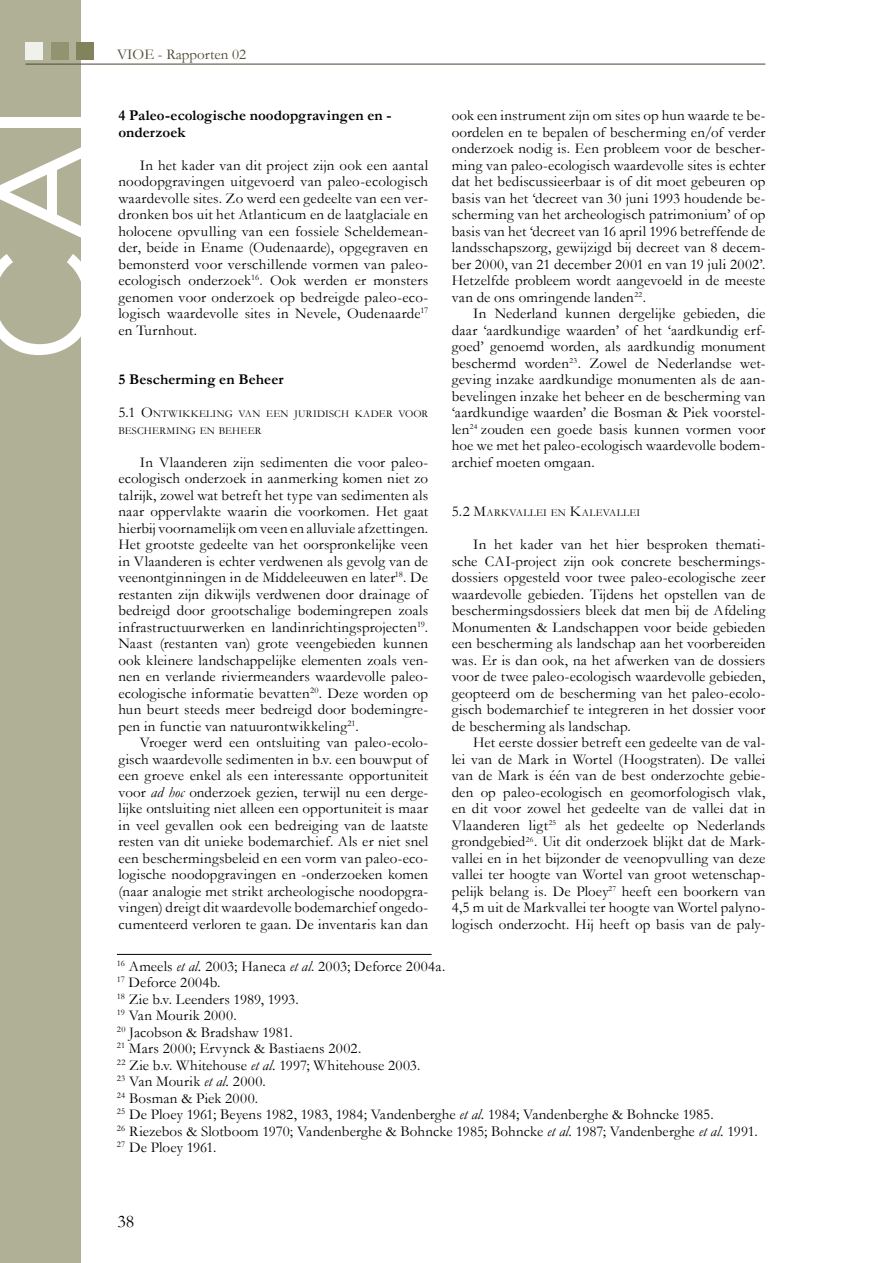
<style>
.page{position:relative;width:893px;height:1263px;background:#fff}
.page>*{position:absolute;margin:0;border:0;box-sizing:border-box;transform-origin:0 0}
.t1{font:144px "Century Gothic";color:#fff}
.t2{font:18px "Garamond";color:#000}
.t3{font:15px/16.5px "Garamond";letter-spacing:.01em;color:#000;text-align:justify}
.t4{font:700 15px/16.5px "Garamond";letter-spacing:.005em;color:#000}
.t5{font:15px "Garamond";color:#4b4730}
.t6{font:10.5px/16.5px "Garamond";letter-spacing:.025em;color:#000}
.s1{font-size:15px}
.s2{font-style:italic}
</style>
<div class="page">
<div style="left:0;top:0;width:81px;height:1263px;background:#b0b097"></div>
<hr style="left:26px;top:64px;width:739px;height:1px;background:#4b4730">
<div style="left:26px;top:43px;width:17px;height:17px;background:#f1f1ec"></div>
<div style="left:51px;top:43px;width:17px;height:17px;background:#929471"></div>
<div style="left:77px;top:43px;width:17px;height:17px;background:#81835d"></div>
<hr style="left:117px;top:954px;width:315px;height:1px;background:#000">
<h1 class="t1" style="left:-62px;top:363px;width:258px;rotate:-90deg">CAI</h1>
<p class="t5" style="left:117px;top:44px;width:130px">VIOE - Rapporten 02</p>
<p class="t3" style="left:452px;top:107px;width:315px">ook een instrument zijn om sites op hun waarde te be&shy;oordelen en te bepalen of bescherming en/of verder onderzoek nodig is. Een probleem voor de bescher&shy;ming van paleo-ecologisch waardevolle sites is echter dat het bediscussieerbaar is of dit moet gebeuren op basis van het ‘decreet van 30 juni 1993 houdende be&shy;scherming van het archeologisch patrimonium’ of op basis van het ‘decreet van 16 april 1996 betreffende de landsschapszorg, gewijzigd bij decreet van 8 decem&shy;ber 2000, van 21 december 2001 en van 19 juli 2002’.<br>Hetzelfde probleem wordt aangevoeld in de meeste van de ons omringende landen<sup>22</sup> .</p>
<p class="t3" style="left:452px;top:305px;width:315px;text-indent:21px">In Nederland kunnen dergelijke gebieden, die daar ‘aardkundige waarden’ of het ‘aardkundig erf&shy;goed’ genoemd worden, als aardkundig monument beschermd worden<sup>23</sup>. Zowel de Nederlandse wet&shy;geving inzake aardkundige monumenten als de aan&shy;bevelingen inzake het beheer en de bescherming van ‘aardkundige waarden’ die Bosman &amp; Piek voorstel&shy;len<sup>24</sup> zouden een goede basis kunnen vormen voor hoe we met het paleo-ecologisch waardevolle bodem&shy;archief moeten omgaan.</p>
<p class="t6" style="left:452px;top:505px;width:190px"><span class="s1">5.2 M</span>arkvallei en <span class="s1">K</span>alevallei</p>
<p class="t3" style="left:452px;top:536px;width:315px;text-indent:21px">In het kader van het hier besproken themati&shy;sche CAI-project zijn ook concrete beschermings&shy;dossiers opgesteld voor twee paleo-ecologische zeer waardevolle gebieden. Tijdens het opstellen van de beschermingsdossiers bleek dat men bij de Afdeling Monumenten &amp; Landschappen voor beide gebieden een bescherming als landschap aan het voorbereiden was. Er is dan ook, na het afwerken van de dossiers voor de twee paleo-ecologisch waardevolle gebieden, geopteerd om de bescherming van het paleo-ecolo&shy;gisch bodemarchief te integreren in het dossier voor de bescherming als landschap.</p>
<p class="t3" style="left:452px;top:734px;width:315px;text-indent:21px">Het eerste dossier betreft een gedeelte van de val&shy;lei van de Mark in Wortel (Hoogstraten). De vallei van de Mark is één van de best onderzochte gebie&shy;den op paleo-ecologisch en geomorfologisch vlak, en dit voor zowel het gedeelte van de vallei dat in Vlaanderen ligt<sup>25</sup> als het gedeelte op Nederlands grondgebied<sup>26</sup> . Uit dit onderzoek blijkt dat de Mark&shy;vallei en in het bijzonder de veenopvulling van deze vallei ter hoogte van Wortel van groot wetenschap&shy;pelijk belang is. De Ploey<sup>27</sup> heeft een boorkern van 4,5 m uit de Markvallei ter hoogte van Wortel palyno&shy;logisch onderzocht. Hij heeft op basis van de paly-</p>
<p class="t4" style="left:118px;top:107px;width:275px">4 Paleo-ecologische noodopgravingen en - onderzoek</p>
<p class="t3" style="left:118px;top:157px;width:311px;text-indent:21px">In het kader van dit project zijn ook een aantal noodopgravingen uitgevoerd van paleo-ecologisch waardevolle sites. Zo werd een gedeelte van een ver&shy;dronken bos uit het Atlanticum en de laatglaciale en holocene opvulling van een fossiele Scheldemean&shy;der, beide in Ename (Oudenaarde), opgegraven en bemonsterd voor verschillende vormen van paleo&shy;ecologisch onderzoek<sup>16</sup> . Ook werden er monsters genomen voor onderzoek op bedreigde paleo-eco&shy;logisch waardevolle sites in Nevele, Oudenaarde<sup>17 </sup>en Turnhout.</p>
<p class="t4" style="left:118px;top:371px;width:167px">5 Bescherming en Beheer</p>
<p class="t6" style="left:118px;top:406px;width:311px"><span class="s1">5.1 O</span>ntwikkeling van een juridisch kader voor bescherming en beheer</p>
<p class="t3" style="left:118px;top:454px;width:311px;text-indent:21px">In Vlaanderen zijn sedimenten die voor paleo&shy;ecologisch onderzoek in aanmerking komen niet zo talrijk, zowel wat betreft het type van sedimenten als naar oppervlakte waarin die voorkomen. Het gaat hierbij voornamelijk om veen en alluviale afzettingen.<br>Het grootste gedeelte van het oorspronkelijke veen in Vlaanderen is echter verdwenen als gevolg van de veenontginningen in de Middeleeuwen en later<sup>18</sup> . De restanten zijn dikwijls verdwenen door drainage of bedreigd door grootschalige bodemingrepen zoals infrastructuurwerken en landinrichtingsprojecten<sup>1</sup> <sup>9</sup>.<br>Naast (restanten van) grote veengebieden kunnen ook kleinere landschappelijke elementen zoals ven&shy;nen en verlande riviermeanders waardevolle paleo&shy;ecologische informatie bevatten<sup>20</sup>. Deze worden op hun beurt steeds meer bedreigd door bodemingre&shy;pen in functie van natuurontwikkeling<sup>21</sup> . <sup>222</sup> <sup>3242</sup> <sup>5262</sup> <sup>7</sup></p>
<p class="t3" style="left:118px;top:734px;width:311px;text-indent:21px">Vroeger werd een ontsluiting van paleo-ecolo&shy;gisch waardevolle sedimenten in b.v. een bouwput of een groeve enkel als een interessante opportuniteit voor <span class="s2">ad hoc</span> onderzoek gezien, terwijl nu een derge&shy;lijke ontsluiting niet alleen een opportuniteit is maar in veel gevallen ook een bedreiging van de laatste resten van dit unieke bodemarchief. Als er niet snel een beschermingsbeleid en een vorm van paleo-eco&shy;logische noodopgravingen en -onderzoeken komen (naar analogie met strikt archeologische noodopgra&shy;vingen) dreigt dit waardevolle bodemarchief ongedo&shy;cumenteerd verloren te gaan. De inventaris kan dan</p>
<p class="t3" style="left:117px;top:957px;width:642px;text-align:left"><sup>16</sup> Ameels <span class="s2">et al.</span> 2003; Haneca <span class="s2">et al</span>. 2003; Deforce 2004a.<br><sup>17</sup> Deforce 2004b.<br><sup>18</sup> Zie b.v. Leenders 1989, 1993.<br><sup>19</sup> Van Mourik 2000.<br><sup>20</sup> Jacobson &amp; Bradshaw 1981 .<br><sup>21</sup> Mars 2000; Ervynck &amp; Bastiaens 2002.<br><sup>22</sup> Zie b.v. Whitehouse <span class="s2">et al.</span> 1997; Whitehouse 2003.<br><sup>23</sup> Van Mourik <span class="s2">et al.</span> 2000.<br><sup>24</sup> Bosman &amp; Piek 2000.<br><sup>25</sup> De Ploey 1961 ; Beyens 1982 , 1983, 1984; Vandenberghe <span class="s2">et al.</span> 1984; Vandenberghe &amp; Bohncke 1985.<br><sup>26</sup> Riezebos &amp; Slotboom 1970; Vandenberghe &amp; Bohncke 1985; Bohncke <span class="s2">et al.</span> 1987; Vandenberghe <span class="s2">et al.</span> 1991 .<br><sup>27</sup> De Ploey 1961 .</p>
<p class="t2" style="left:117px;top:1209px;width:17px">38</p>
</div>
